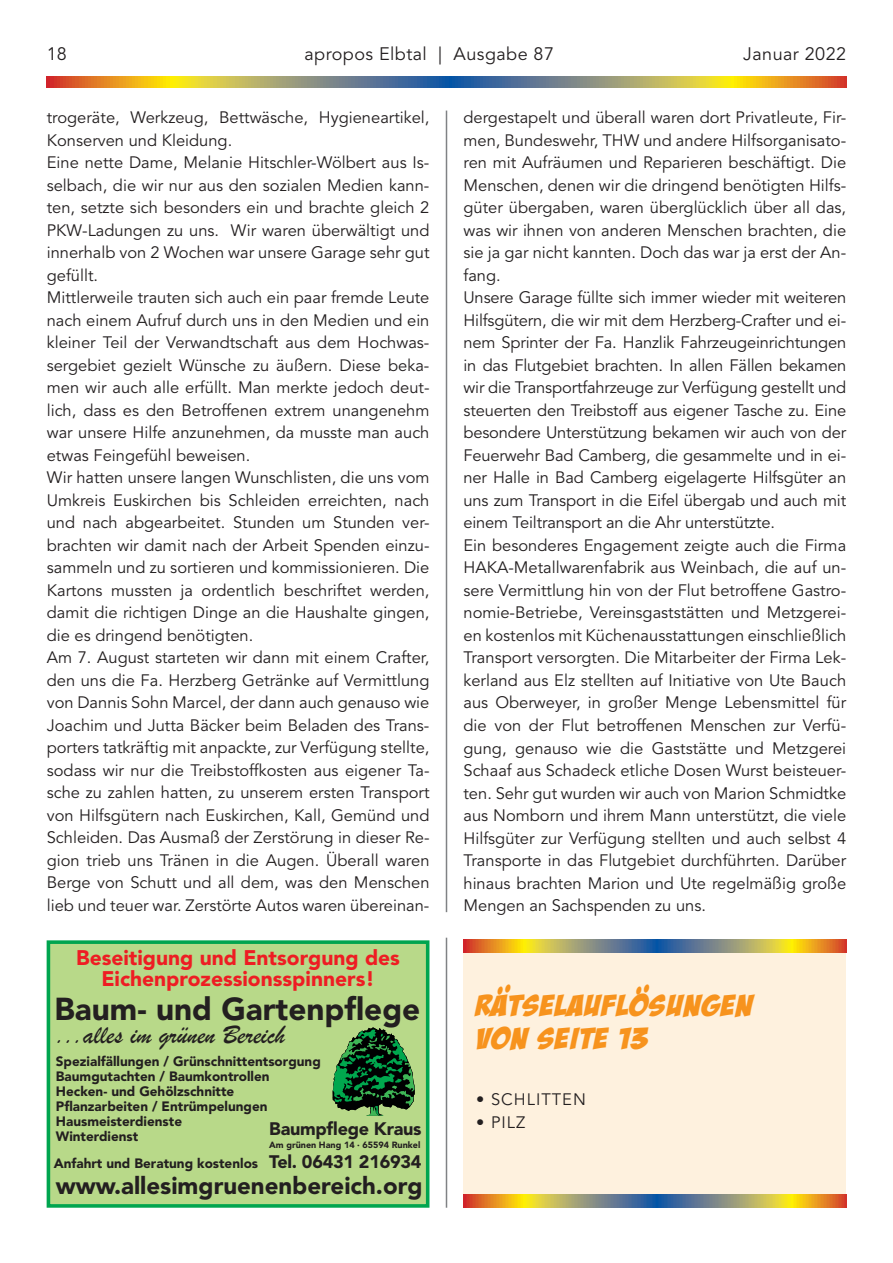
<style>
.page{position:relative;width:893px;height:1263px;background:#fff}
.page>*{position:absolute;margin:0;border:0;box-sizing:border-box;transform-origin:0 0}
.t1{font:900 31.5px "Avenir LT Std";color:#231f20}
.t2{font:29.4px/32.7px "Bada Boom BB";letter-spacing:.04em;color:#f7931d;scale:1.25 1}
.t3{font:27px "Brush Script";color:#231f20}
.t4{font:900 24px "Avenir LT Std";color:#231f20}
.t5{font:900 21px/21px "Avenir LT Std";color:#ee1d23;text-align:center}
.t6{font:18px "Avenir LT Std";letter-spacing:.025em;color:#231f20}
.t7{font:900 18px "Avenir LT Std";letter-spacing:-.015em;color:#231f20}
.t8{font:16.5px/22.5px "Avenir LT Std";color:#231f20}
.t9{font:16.5px "Avenir LT Std";letter-spacing:.06em;color:#231f20}
.t10{font:900 13.5px/15px "Avenir LT Std";color:#231f20}
.t11{font:900 9px "Avenir LT Std";color:#231f20}
</style>
<div class="page">
<svg style="left:47px;top:77px;width:799px;height:10px;background:#a6955c"></svg>
<hr style="left:446px;top:111px;width:1px;height:801px;background:#808285">
<div style="left:48px;top:942px;width:380px;height:264px;background:#b8d989"></div>
<div style="left:47px;top:940px;width:382px;height:268px;border:4px solid #00a54f"></div>
<svg style="left:333px;top:1027px;width:82px;height:89px"></svg>
<div style="left:463px;top:940px;width:383px;height:268px;background:#fef1de"></div>
<svg style="left:463px;top:1195px;width:383px;height:13px;background:#a7955c"></svg>
<svg style="left:463px;top:940px;width:383px;height:12px;background:#a7955c"></svg>
<hr style="left:446px;top:938px;width:1px;height:270px;background:#808285">
<p class="t6" style="left:47px;top:44px;width:22px">18</p>
<p class="t6" style="left:304px;top:44px;width:251px">apropos Elbtal | Ausgabe 87</p>
<p class="t6" style="left:743px;top:44px;width:104px">Januar 2022</p>
<p class="t8" style="left:47px;top:107px;width:384px">trogeräte, Werkzeug, Bettwäsche, Hygieneartikel, Konserven und Kleidung.<br>Eine nette Dame, Melanie Hitschler-Wölbert aus Is&shy;selbach, die wir nur aus den sozialen Medien kann&shy;ten, setzte sich besonders ein und brachte gleich 2<br>PKW-Ladungen zu uns. Wir waren überwältigt und innerhalb von 2 Wochen war unsere Garage sehr gut gefüllt.<br>Mittlerweile trauten sich auch ein paar fremde Leute nach einem Aufruf durch uns in den Medien und ein kleiner Teil der Verwandtschaft aus dem Hochwas&shy;sergebiet gezielt Wünsche zu äußern. Diese beka&shy;men wir auch alle erfüllt. Man merkte jedoch deut&shy;lich, dass es den Betroffenen extrem unangenehm war unsere Hilfe anzunehmen, da musste man auch etwas Feingefühl beweisen.<br>Wir hatten unsere langen Wunschlisten, die uns vom Umkreis Euskirchen bis Schleiden erreichten, nach und nach abgearbeitet. Stunden um Stunden ver&shy;brachten wir damit nach der Arbeit Spenden einzu&shy;sammeln und zu sortieren und kommissionieren. Die Kartons mussten ja ordentlich beschriftet werden, damit die richtigen Dinge an die Haushalte gingen, die es dringend benötigten.<br>Am 7. August starteten wir dann mit einem Crafter, den uns die Fa. Herzberg Getränke auf Vermittlung von Dannis Sohn Marcel, der dann auch genauso wie Joachim und Jutta Bäcker beim Beladen des Trans&shy;porters tatkräftig mit anpackte, zur Verfügung stellte, sodass wir nur die Treibstoffkosten aus eigener Ta&shy;sche zu zahlen hatten, zu unserem ersten Transport von Hilfsgütern nach Euskirchen, Kall, Gemünd und Schleiden. Das Ausmaß der Zerstörung in dieser Re&shy;gion trieb uns Tränen in die Augen. Überall waren Berge von Schutt und all dem, was den Menschen lieb und teuer war. Zerstörte Autos waren übereinan-</p>
<p class="t8" style="left:463px;top:107px;width:384px">dergestapelt und überall waren dort Privatleute, Fir&shy;men, Bundeswehr, THW und andere Hilfsorganisato&shy;ren mit Aufräumen und Reparieren beschäftigt. Die Menschen, denen wir die dringend benötigten Hilfs&shy;güter übergaben, waren überglücklich über all das, was wir ihnen von anderen Menschen brachten, die sie ja gar nicht kannten. Doch das war ja erst der An&shy;fang.<br>Unsere Garage füllte sich immer wieder mit weiteren Hilfsgütern, die wir mit dem Herzberg-Crafter und ei&shy;nem Sprinter der Fa. Hanzlik Fahrzeugeinrichtungen in das Flutgebiet brachten. In allen Fällen bekamen wir die Transportfahrzeuge zur Verfügung gestellt und steuerten den Treibstoff aus eigener Tasche zu. Eine besondere Unterstützung bekamen wir auch von der Feuerwehr Bad Camberg, die gesammelte und in ei&shy;ner Halle in Bad Camberg eigelagerte Hilfsgüter an uns zum Transport in die Eifel übergab und auch mit einem Teiltransport an die Ahr unterstützte.<br>Ein besonderes Engagement zeigte auch die Firma HAKA-Metallwarenfabrik aus Weinbach, die auf un&shy;sere Vermittlung hin von der Flut betroffene Gastro&shy;nomie-Betriebe, Vereinsgaststätten und Metzgerei&shy;en kostenlos mit Küchenausstattungen einschließlich Transport versorgten. Die Mitarbeiter der Firma Lek&shy;kerland aus Elz stellten auf Initiative von Ute Bauch aus Oberweyer, in großer Menge Lebensmittel für die von der Flut betroffenen Menschen zur Verfü&shy;gung, genauso wie die Gaststätte und Metzgerei Schaaf aus Schadeck etliche Dosen Wurst beisteuer&shy;ten. Sehr gut wurden wir auch von Marion Schmidtke aus Nomborn und ihrem Mann unterstützt, die viele Hilfsgüter zur Verfügung stellten und auch selbst 4<br>Transporte in das Flutgebiet durchführten. Darüber hinaus brachten Marion und Ute regelmäßig große Mengen an Sachspenden zu uns.</p>
<p class="t5" style="left:76px;top:947px;width:325px">Beseitigung und Entsorgung des<br>Eichenprozessionsspinners!</p>
<h3 class="t3" style="left:56px;top:1017px;width:230px">...alles im grünen Bereich</h3>
<h2 class="t2" style="left:476px;top:990px;width:223px">RATSELAUFLOSUNGEN<br>VON SEITE 13</h2>
<h1 class="t1" style="left:55px;top:990px;width:367px">Baum- und Gartenpflege</h1>
<p class="t10" style="left:56px;top:1054px;width:267px">Spezialfällungen / Grünschnittentsorgung<br>Baumgutachten / Baumkontrollen<br>Hecken- und Gehölzschnitte<br>Pflanzarbeiten / Entrümpelungen<br>Hausmeisterdienste<br>Winterdienst</p>
<p class="t10" style="left:54px;top:1155px;width:206px">Anfahrt und Beratung kostenlos</p>
<h3 class="t4" style="left:56px;top:1171px;width:368px">www.allesimgruenenbereich.org</h3>
<p class="t9" style="left:476px;top:1090px;width:111px">• SCHLITTEN</p>
<p class="t8" style="left:476px;top:1111px;width:51px">• PILZ</p>
<p class="t7" style="left:269px;top:1117px;width:154px">Baumpflege Kraus</p>
<p class="t11" style="left:269px;top:1139px;width:153px">Am grünen Hang 14 · 65594 Runkel</p>
<p class="t7" style="left:269px;top:1150px;width:154px">Tel. 06431 216934</p>
</div>
